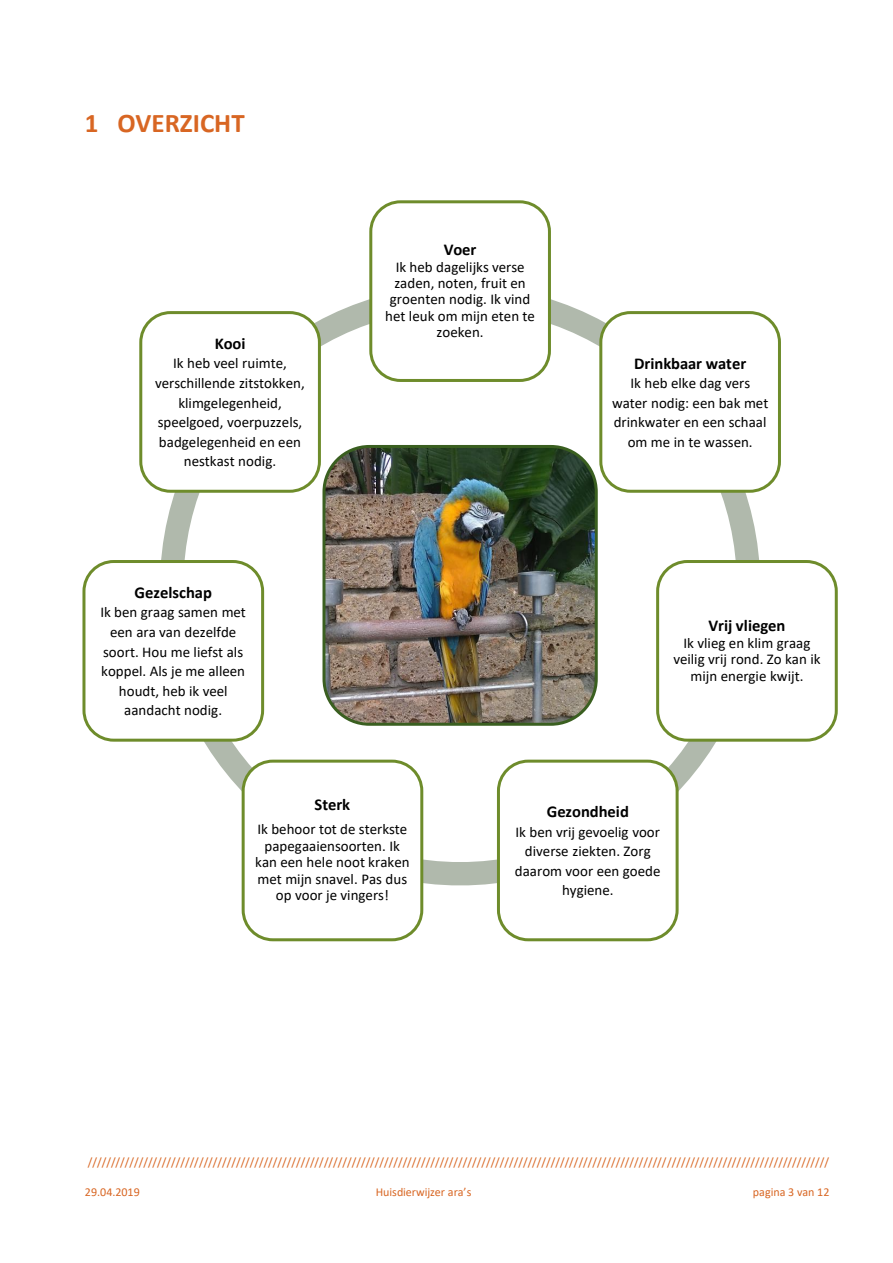
<style>
.page{position:relative;width:893px;height:1263px;background:#fff}
.page>*{position:absolute;margin:0;border:0;box-sizing:border-box;transform-origin:0 0}
.t1{font:700 27px "Calibri";color:#d86623}
.t2{font:700 16.65px "Calibri";color:#000}
.t3{font:700 16.5px "Calibri";letter-spacing:-.005em;color:#000}
.t4{font:15px/16.5px "Calibri";color:#000;text-align:center}
.t5{font:12px "Calibri";color:#d86623}
</style>
<div class="page">
<svg style="left:147px;top:299px;width:626px;height:596px"></svg>
<img style="left:324px;top:446px;width:272px;height:278px;border-radius:45px">
<div style="left:322px;top:445px;width:276px;height:281px;border:3px solid #3a5f20;border-radius:45px"></div>
<div style="left:371px;top:202px;width:178px;height:178px;background:#fff;border-radius:30px"></div>
<div style="left:369px;top:200px;width:182px;height:182px;border:3px solid #6e8c2b;border-radius:30px"></div>
<div style="left:601px;top:313px;width:178px;height:178px;background:#fff;border-radius:30px"></div>
<div style="left:599px;top:311px;width:182px;height:182px;border:3px solid #6e8c2b;border-radius:30px"></div>
<div style="left:658px;top:561px;width:178px;height:179px;background:#fff;border-radius:30px"></div>
<div style="left:656px;top:560px;width:182px;height:182px;border:3px solid #6e8c2b;border-radius:30px"></div>
<div style="left:498px;top:761px;width:179px;height:179px;background:#fff;border-radius:30px"></div>
<div style="left:497px;top:760px;width:182px;height:181px;border:3px solid #6e8c2b;border-radius:30px"></div>
<div style="left:243px;top:761px;width:179px;height:179px;background:#fff;border-radius:30px"></div>
<div style="left:242px;top:760px;width:181px;height:181px;border:3px solid #6e8c2b;border-radius:30px"></div>
<div style="left:84px;top:561px;width:179px;height:179px;background:#fff;border-radius:30px"></div>
<div style="left:82px;top:560px;width:182px;height:182px;border:3px solid #6e8c2b;border-radius:30px"></div>
<div style="left:141px;top:313px;width:178px;height:178px;background:#fff;border-radius:30px"></div>
<div style="left:139px;top:311px;width:182px;height:182px;border:3px solid #6e8c2b;border-radius:30px"></div>
<h1 class="t1" style="left:85px;top:112px;width:161px">1 OVERZICHT</h1>
<p class="t3" style="left:215px;top:337px;width:32px">Kooi</p>
<p class="t4" style="left:155px;top:355px;width:151px;line-height:19.6px">Ik heb veel ruimte, verschillende zitstokken, klimgelegenheid, speelgoed, voerpuzzels, badgelegenheid en een nestkast nodig.</p>
<p class="t2" style="left:135px;top:586px;width:79px">Gezelschap</p>
<p class="t4" style="left:100px;top:604px;width:147px;line-height:19.6px">Ik ben graag samen met een ara van dezelfde soort. Hou me liefst als koppel. Als je me alleen houdt, heb ik veel aandacht nodig.</p>
<p class="t2" style="left:444px;top:242px;width:34px">Voer</p>
<p class="t4" style="left:385px;top:260px;width:151px">Ik heb dagelijks verse zaden, noten, fruit en groenten nodig. Ik vind het leuk om mijn eten te zoeken.</p>
<p class="t3" style="left:634px;top:356px;width:114px">Drinkbaar water</p>
<p class="t4" style="left:612px;top:375px;width:158px;line-height:19.5px">Ik heb elke dag vers water nodig: een bak met drinkwater en een schaal om me in te wassen.</p>
<p class="t2" style="left:708px;top:618px;width:79px">Vrij vliegen</p>
<p class="t4" style="left:673px;top:636px;width:149px">Ik vlieg en klim graag veilig vrij rond. Zo kan ik mijn energie kwijt.</p>
<p class="t3" style="left:315px;top:798px;width:37px">Sterk</p>
<p class="t4" style="left:255px;top:822px;width:156px">Ik behoor tot de sterkste papegaaiensoorten. Ik kan een hele noot kraken met mijn snavel. Pas dus op voor je vingers!</p>
<p class="t3" style="left:547px;top:805px;width:84px">Gezondheid</p>
<p class="t4" style="left:515px;top:823px;width:147px;line-height:19.5px">Ik ben vrij gevoelig voor diverse ziekten. Zorg daarom voor een goede hygiene.</p>
<p class="t5" style="left:88px;top:1157px;width:743px">////////////////////////////////////////////////////////////////////////////////////////////////////////////////////////////////////////////////////////////////</p>
<p class="t5" style="left:85px;top:1187px;width:56px">29.04.2019</p>
<p class="t5" style="left:376px;top:1187px;width:97px">Huisdierwijzer ara’s</p>
<p class="t5" style="left:753px;top:1187px;width:78px">pagina 3 van 12</p>
</div>
